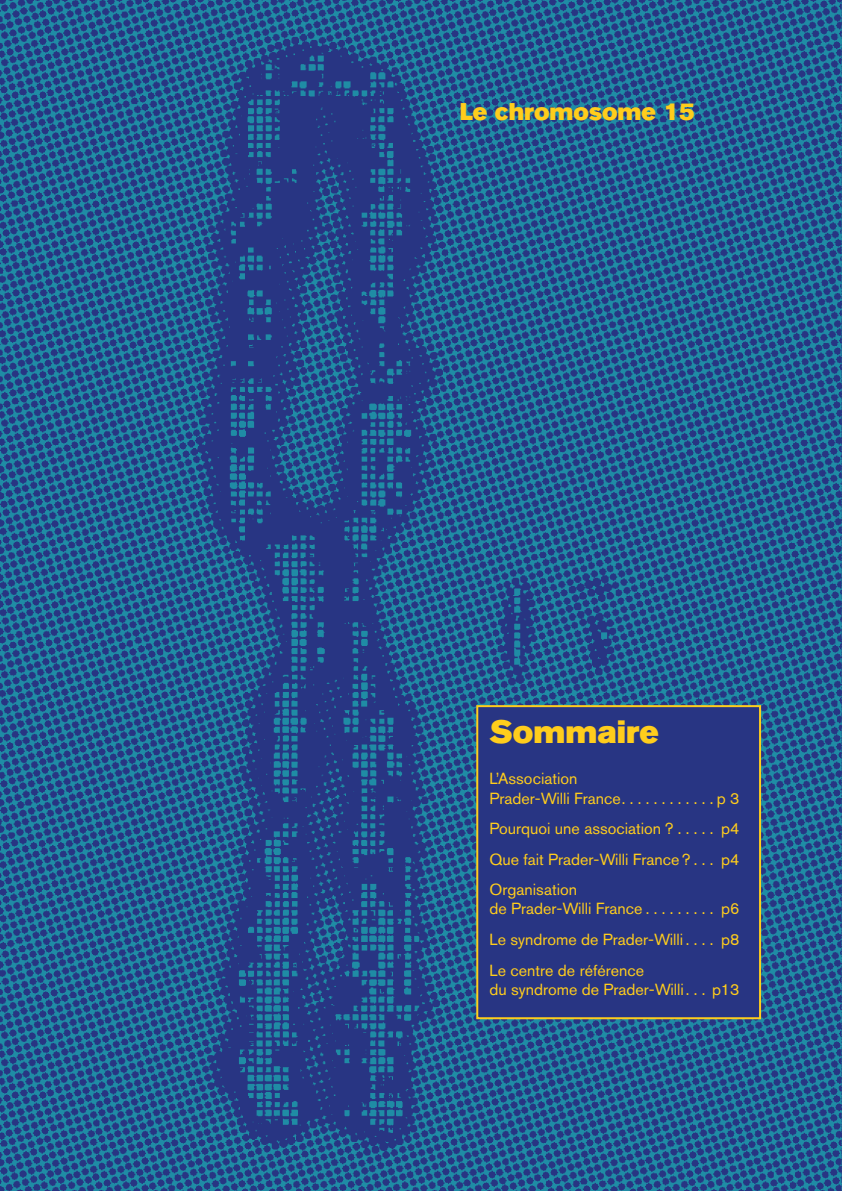
<style>
.page{position:relative;width:842px;height:1191px;background:#fff}
.page>*{position:absolute;margin:0;border:0;box-sizing:border-box;transform-origin:0 0}
.t1{font:32px "Akzidenz Grotesk BE Super";color:#ffcd1c}
.t2{font:24px "Akzidenz Grotesk BE Super";color:#ffcd1c}
.t3{font:16px/30.6px "Akzidenz Grotesk BE";color:#ffcd1c;text-align:justify}
</style>
<div class="page">
<img style="left:0;top:0;width:842px;height:1191px">
<div style="left:477px;top:706px;width:283px;height:312px;background:#283583"></div>
<div style="left:476px;top:705px;width:285px;height:314px;border:2px solid #ffcd1c"></div>
<h2 class="t2" style="left:460px;top:98px;width:236px">Le chromosome 15</h2>
<h1 class="t1" style="left:490px;top:712px;width:171px">Sommaire</h1>
<p class="t3" style="left:490px;top:769px;width:251px;line-height:19.2px">L’Association<br>Prader-Willi France . . . . . . . . . . . p 3</p>
<p class="t3" style="left:490px;top:813px;width:252px">Pourquoi une association ? . . . . . p4<br>Que fait Prader-Willi France? . . . p4<br>Organisation</p>
<p class="t3" style="left:490px;top:893px;width:252px">de Prader-Willi France . . . . . . . . . p6<br>Le syndrome de Prader-Willi . . . . p8<br>Le centre de référence</p>
<p class="t3" style="left:490px;top:973px;width:252px">du syndrome de Prader-Willi . . . p13</p>
</div>
